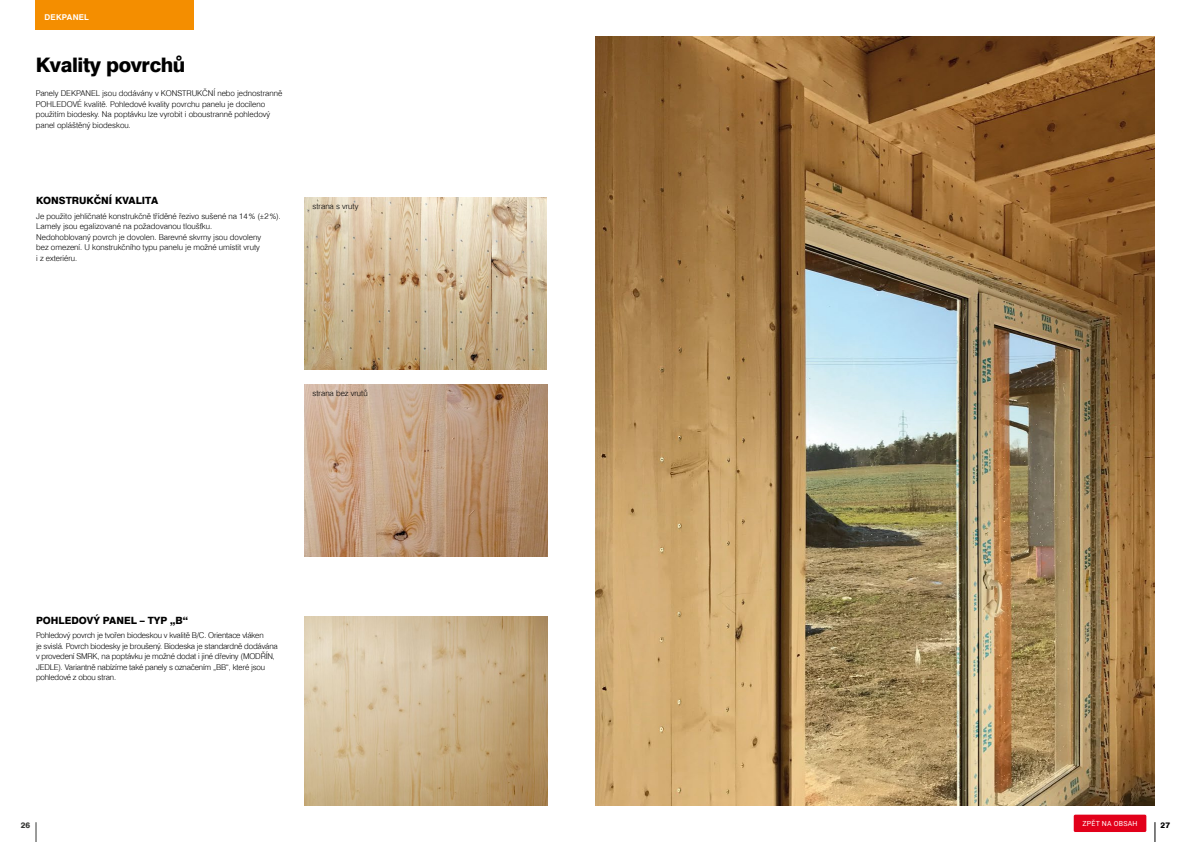
<style>
.page{position:relative;width:1191px;height:842px;background:#fff}
.page>*{position:absolute;margin:0;border:0;box-sizing:border-box;transform-origin:0 0}
.t1{font:800 20px "Swiss 721 TL";letter-spacing:-.02em;color:#000}
.t2{font:800 10px "Swiss 721 TL";color:#000}
.t3{font:300 8px/10.5px "Swiss 721 TL";color:#000}
.t4{font:300 8px/10.5px "Swiss 721 TL";letter-spacing:-.02em;color:#000}
.t5{font:700 8px "Swiss 721 TL";letter-spacing:.02em;color:#fff}
.t6{font:800 8px "Swiss 721 TL";color:#383937}
.t7{font:800 8px "Swiss 721 TL";color:#000}
.t8{font:7px "Roboto";letter-spacing:.035em;color:#fff}
</style>
<div class="page">
<svg style="left:36px;top:822px;width:1px;height:20px"></svg>
<svg style="left:1154px;top:822px;width:1px;height:20px"></svg>
<div style="left:1073px;top:814px;width:73px;height:18px;background:#e2001a;border-radius:2px"></div>
<div style="left:1073px;top:814px;width:74px;height:19px;border:1px solid #fff;border-radius:2px"></div>
<img style="left:304px;top:197px;width:243px;height:173px">
<div style="left:36px;top:0;width:158px;height:29px;background:#f48e00"></div>
<img style="left:595px;top:36px;width:559px;height:770px">
<img style="left:304px;top:384px;width:243px;height:173px">
<img style="left:304px;top:616px;width:243px;height:190px">
<p class="t5" style="left:45px;top:12px;width:46px">DEKPANEL</p>
<h1 class="t1" style="left:36px;top:51px;width:151px">Kvality povrchů</h1>
<p class="t3" style="left:36px;top:88px;width:248px">Panely DEKPANEL jsou dodávány v KONSTRUKČNÍ nebo jednostranně POHLEDOVÉ kvalitě. Pohledové kvality povrchu panelu je docíleno použitím biodesky. Na poptávku lze vyrobit i oboustranně pohledový panel opláštěný biodeskou.</p>
<p class="t2" style="left:36px;top:194px;width:123px">KONSTRUKČNÍ KVALITA</p>
<p class="t3" style="left:36px;top:211px;width:246px">Je použito jehličnaté konstrukčně tříděné řezivo sušené na 14% (±2%).<br>Lamely jsou egalizované na požadovanou tloušťku.<br>Nedohoblovaný povrch je dovolen. Barevné skvrny jsou dovoleny<br>bez omezení. U konstrukčního typu panelu je možné umístit vruty<br>i z exteriéru.</p>
<p class="t3" style="left:312px;top:201px;width:48px">strana s vruty</p>
<p class="t3" style="left:312px;top:388px;width:57px">strana bez vrutů</p>
<p class="t2" style="left:36px;top:613px;width:154px">POHLEDOVÝ PANEL – TYP „B“</p>
<p class="t4" style="left:36px;top:630px;width:243px">Pohledový povrch je tvořen biodeskou v kvalitě B/C. Orientace vláken<br>je svislá. Povrch biodesky je broušený. Biodeska je standardně dodávána v provedení SMRK, na poptávku je možné dodat i jiné dřeviny (MODŘÍN, JEDLE). Variantně nabízíme také panely s označením „BB“, které jsou pohledové z obou stran.</p>
<p class="t6" style="left:21px;top:820px;width:11px">26</p>
<p class="t8" style="left:1082px;top:818px;width:56px">ZPĚT NA OBSAH</p>
<p class="t7" style="left:1160px;top:820px;width:11px">27</p>
</div>
